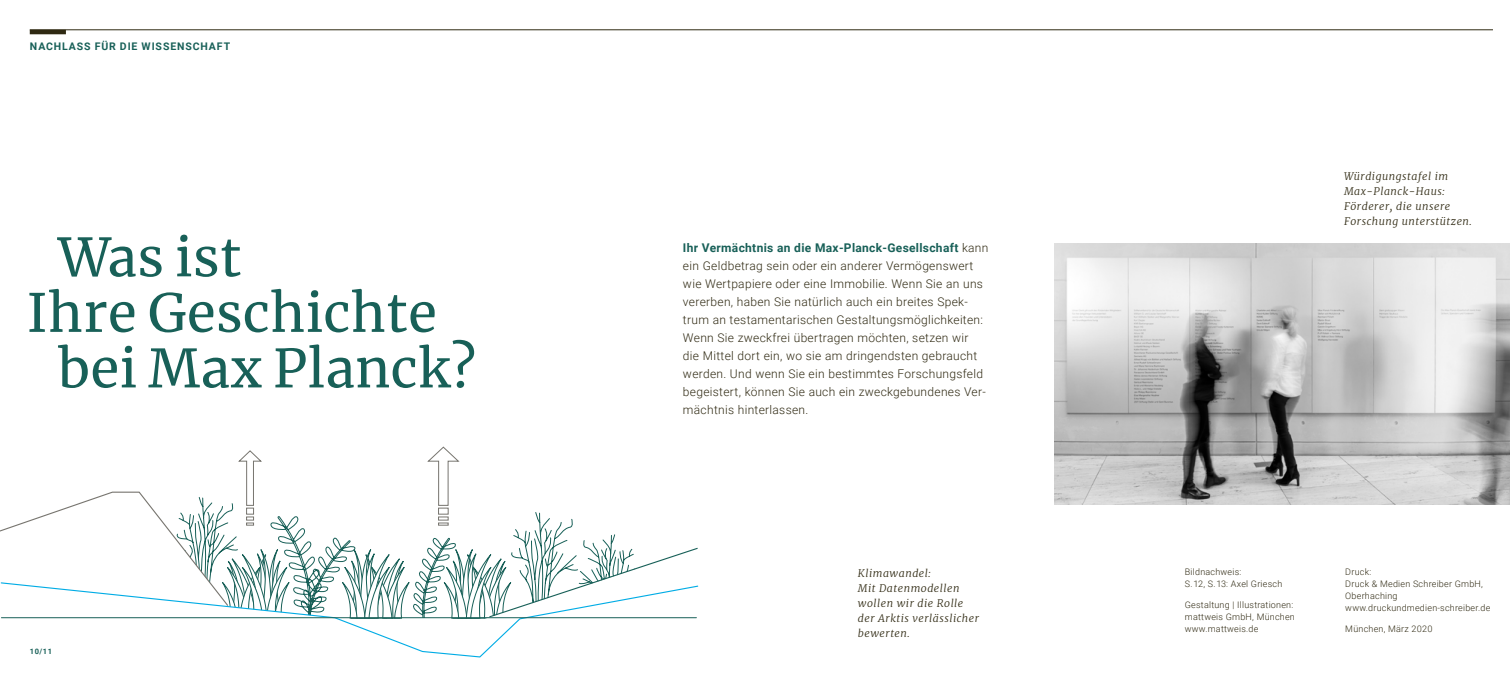
<style>
.page{position:relative;width:1510px;height:681px;background:#fff}
.page>*{position:absolute;margin:0;border:0;box-sizing:border-box;transform-origin:0 0}
.t1{font:52.5px "Merriweather";letter-spacing:.01em;color:#186058}
.t2{font:300 12px/18px "Roboto";letter-spacing:.025em;color:#2f2912}
.t3{font:italic 300 10.5px/15px "Merriweather";letter-spacing:.05em;color:#2f2912}
.t4{font:700 10.5px "Roboto";letter-spacing:.085em;color:#186058}
.t5{font:300 9px/12px "Roboto";letter-spacing:.025em;color:#2f2912}
.t6{font:700 7.5px "Roboto";color:#186058}
.s1{font-weight:700;color:#186058}
</style>
<div class="page">
<hr style="left:30px;top:30px;width:1462px;height:1px;background:#2f2912">
<hr style="left:30px;top:30px;width:36px;height:4px;background:#2f2912">
<svg style="left:365px;top:630px;width:144px;height:27px"></svg>
<svg style="left:0;top:446px;width:699px;height:184px"></svg>
<img style="left:1054px;top:243px;width:455px;height:261px">
<p class="t4" style="left:30px;top:39px;width:202px">NACHLASS FÜR DIE WISSENSCHAFT</p>
<h1 class="t1" style="left:58px;top:221px;width:185px">Was ist</h1>
<h1 class="t1" style="left:27px;top:276px;width:412px">Ihre Geschichte</h1>
<h1 class="t1" style="left:58px;top:332px;width:419px">bei Max Planck?</h1>
<p class="t6" style="left:30px;top:645px;width:24px">10/11</p>
<p class="t2" style="left:683px;top:238px;width:307px"><span class="s1">Ihr Vermächtnis an die Max-Planck-Gesellschaft</span> kann ein Geldbetrag sein oder ein anderer Vermögenswert wie Wertpapiere oder eine Immobilie. Wenn Sie an uns vererben, haben Sie natürlich auch ein breites Spek&shy;trum an testamentarischen Gestaltungsmöglichkeiten:<br>Wenn Sie zweckfrei übertragen möchten, setzen wir<br>die Mittel dort ein, wo sie am dringendsten gebraucht werden. Und wenn Sie ein bestimmtes Forschungsfeld begeistert, können Sie auch ein zweckgebundenes Ver&shy;mächtnis hinterlassen.</p>
<p class="t3" style="left:858px;top:564px;width:123px">Klimawandel:<br>Mit Datenmodellen wollen wir die Rolle der Arktis verlässlicher bewerten.</p>
<p class="t3" style="left:1344px;top:168px;width:129px">Würdigungstafel im<br>Max-Planck-Haus:<br>Förderer, die unsere<br>Forschung unterstützen.</p>
<p class="t5" style="left:1184px;top:565px;width:99px">Bildnachweis:<br>S. 12, S. 13: Axel Griesch</p>
<p class="t5" style="left:1184px;top:598px;width:111px">Gestaltung | Illustrationen: mattweis GmbH, München www.mattweis.de</p>
<p class="t5" style="left:1345px;top:565px;width:147px">Druck:<br>Druck &amp; Medien Schreiber GmbH,<br>Oberhaching www.druckundmedien-schreiber.de</p>
<p class="t5" style="left:1345px;top:622px;width:89px">München, März 2020</p>
</div>
